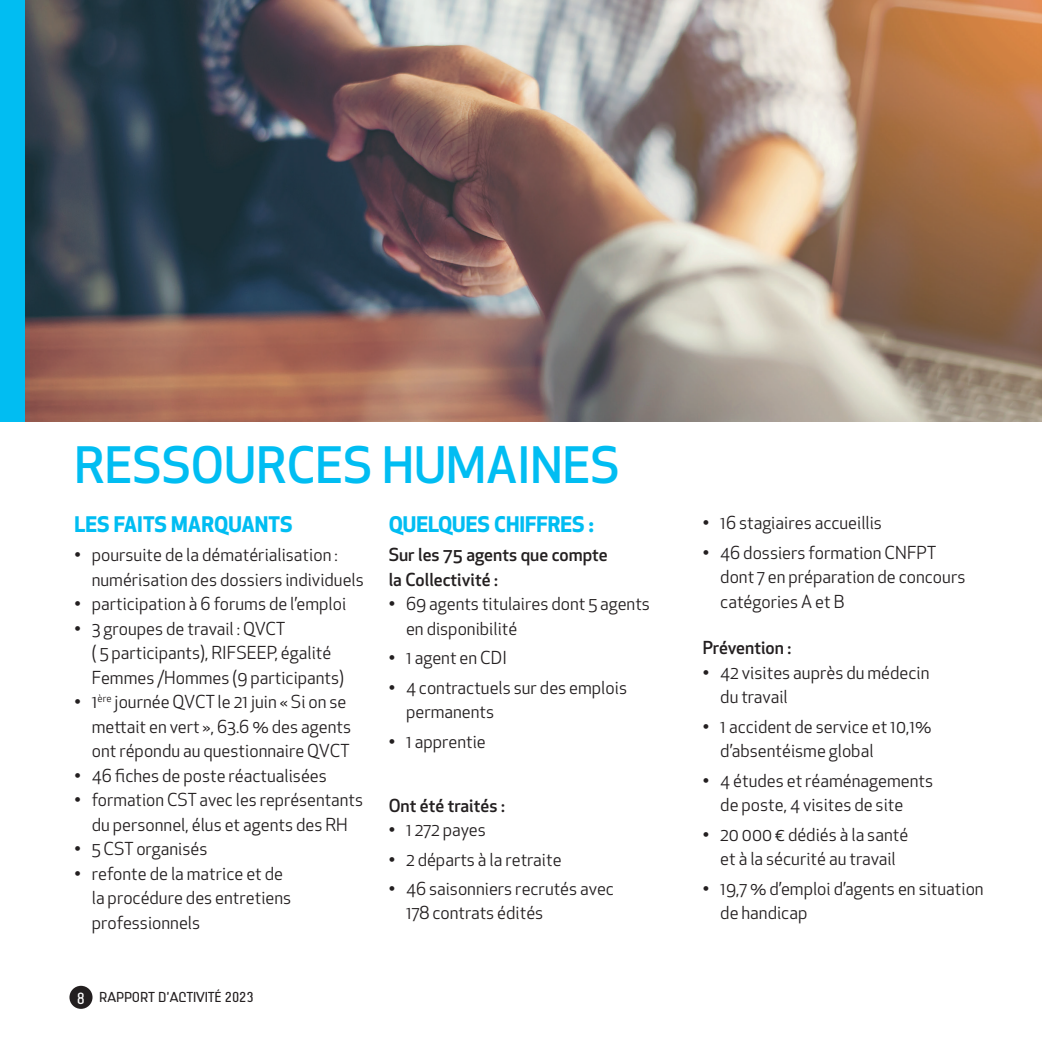
<style>
.page{position:relative;width:1042px;height:1042px;background:#fff}
.page>*{position:absolute;margin:0;border:0;box-sizing:border-box;transform-origin:0 0}
.t1{font:500 49px "Apex New";color:#01bdf2}
.t2{font:700 21px "Apex New";color:#01bdf2}
.t3{font:17.5px/24.5px "Apex New";color:#231f20}
.t4{font:500 17.5px/24.5px "Apex New";color:#231f20}
.t5{font:15.75px "Lindau";color:#fff}
.t6{font:14px "Lindau";color:#231f20}
</style>
<div class="page">
<img style="left:25px;top:0;width:1017px;height:422px">
<div style="left:0;top:0;width:25px;height:422px;background:#01bdf2"></div>
<div style="left:69px;top:986px;width:24px;height:23px;background:#231f20;border-radius:50%"></div>
<hr style="left:1041px;top:0;width:1px;height:322px;background:#bcbdc0">
<h1 class="t1" style="left:74px;top:433px;width:547px">RESSOURCES HUMAINES</h1>
<p class="t2" style="left:74px;top:509px;width:220px">LES FAITS MARQUANTS</p>
<p class="t3" style="left:92px;top:543px;width:274px;text-indent:-17px">• poursuite de la dématérialisation : numérisation des dossiers individuels</p>
<p class="t3" style="left:74px;top:592px;width:273px">• participation à 6 forums de l’emploi</p>
<p class="t3" style="left:92px;top:616px;width:254px;text-indent:-17px">• 3 groupes de travail : QVCT<br>( 5 participants), RIFSEEP, égalité<br>Femmes /Hommes (9 participants)</p>
<p class="t3" style="left:92px;top:690px;width:261px;text-indent:-17px">• 1<sup>ère</sup> journée QVCT le 21 juin « Si on se mettait en vert », 63.6 % des agents ont répondu au questionnaire QVCT</p>
<p class="t3" style="left:74px;top:763px;width:254px">• 46 fiches de poste réactualisées</p>
<p class="t3" style="left:74px;top:788px;width:290px;text-align:center">• formation CST avec les représentants du personnel, élus et agents des RH</p>
<p class="t3" style="left:74px;top:837px;width:135px">• 5 CST organisés</p>
<p class="t3" style="left:92px;top:861px;width:201px;text-indent:-17px">• refonte de la matrice et de la procédure des entretiens professionnels</p>
<p class="t5" style="left:77px;top:989px;width:10px">8</p>
<p class="t6" style="left:99px;top:989px;width:156px">RAPPORT D’ACTIVITÉ 2023</p>
<p class="t2" style="left:389px;top:509px;width:207px">QUELQUES CHIFFRES :</p>
<p class="t4" style="left:389px;top:542px;width:221px">Sur les 75 agents que compte la Collectivité :</p>
<p class="t3" style="left:406px;top:592px;width:245px;text-indent:-17px">• 69 agents titulaires dont 5 agents en disponibilité</p>
<p class="t3" style="left:389px;top:645px;width:120px">• 1 agent en CDI</p>
<p class="t3" style="left:406px;top:675px;width:222px;text-indent:-17px">• 4 contractuels sur des emplois permanents</p>
<p class="t3" style="left:389px;top:729px;width:99px">• 1 apprentie</p>
<p class="t4" style="left:389px;top:792px;width:118px">Ont été traités :</p>
<p class="t3" style="left:389px;top:817px;width:99px">• 1 272 payes</p>
<p class="t3" style="left:389px;top:847px;width:174px">• 2 départs à la retraite</p>
<p class="t3" style="left:406px;top:876px;width:209px;text-indent:-17px">• 46 saisonniers recrutés avec<br>178 contrats édités</p>
<p class="t3" style="left:703px;top:510px;width:181px">• 16 stagiaires accueillis</p>
<p class="t3" style="left:720px;top:540px;width:247px;text-indent:-17px">• 46 dossiers formation CNFPT dont 7 en préparation de concours catégories A et B</p>
<p class="t4" style="left:703px;top:635px;width:90px">Prévention :</p>
<p class="t3" style="left:720px;top:660px;width:211px;text-indent:-17px">• 42 visites auprès du médecin du travail</p>
<p class="t3" style="left:720px;top:714px;width:213px;text-indent:-17px">• 1 accident de service et 10,1% d’absentéisme global</p>
<p class="t3" style="left:720px;top:768px;width:214px;text-indent:-17px">• 4 études et réaménagements de poste, 4 visites de site</p>
<p class="t3" style="left:703px;top:822px;width:207px;text-align:center">• 20 000 € dédiés à la santé et à la sécurité au travail</p>
<p class="t3" style="left:720px;top:876px;width:265px;text-indent:-17px">• 19,7 % d’emploi d’agents en situation de handicap</p>
</div>
